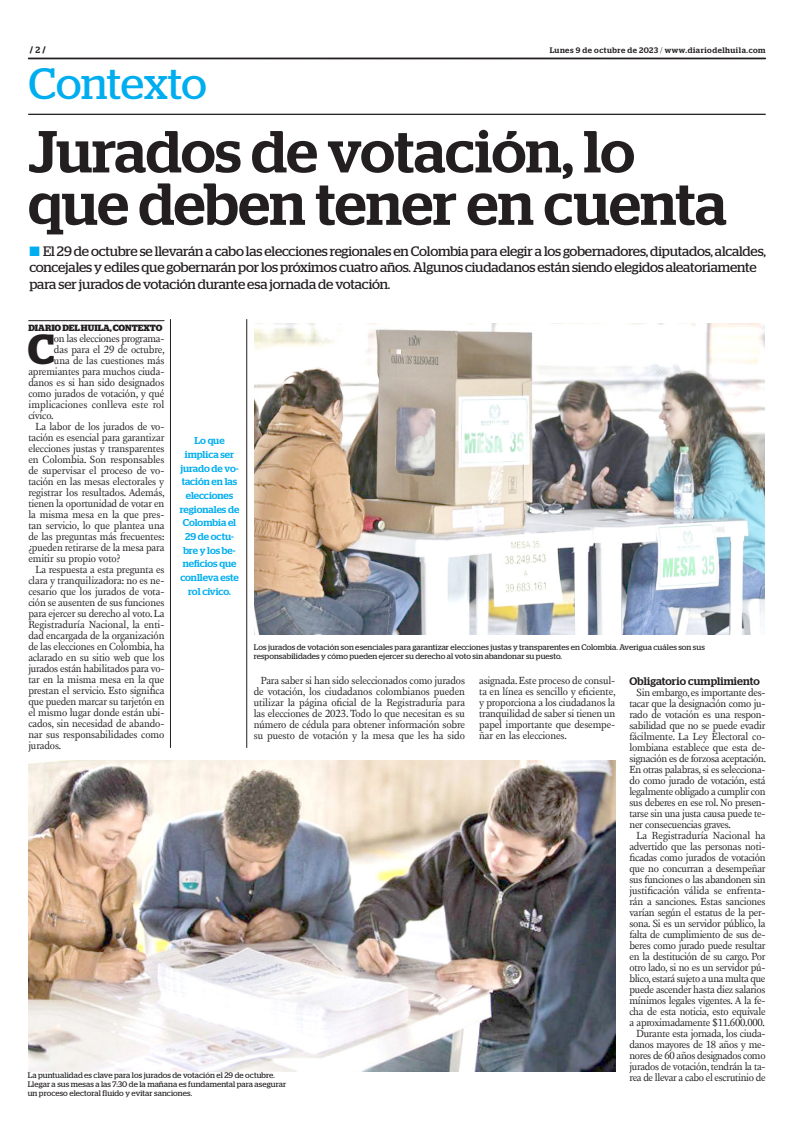
<style>
.page{position:relative;width:801px;height:1134px;background:#fff}
.page>*{position:absolute;margin:0;border:0;box-sizing:border-box;transform-origin:0 0}
.TITULO{font:500 59.2px "Stag";letter-spacing:-.005em;color:#231f20}
.t1{font:43.9px "Stag";letter-spacing:-.005em;color:#00aeef}
.TEXTO_UNO{font:600 42px "Stag";color:#231f20}
.SUMARIO{font:13.7px/16.5px "Stag";letter-spacing:-.015em;color:#231f20}
.INTERTITULO{font:500 11px "Stag";letter-spacing:.005em;color:#231f20}
.TEXTO{font:10.6px/11px "New Fournier BP";letter-spacing:-.02em;color:#231f20;text-align:justify}
.TEXTO_UNO-2{font:10.6px "New Fournier BP";letter-spacing:-.01em;color:#231f20}
.DESTACADO_AZUL{font:500 10px/13.7px "Stag";letter-spacing:-.005em;color:#00aeef;text-align:center}
.CREDITO_1{font:700 9px "Stag";color:#231f20}
.PIE_DE_FOTO{font:8px/9px "Stag";letter-spacing:.01em;color:#231f20}
.t2{font:500 8px "Stag";letter-spacing:.06em;color:#231f20}
.s1{font-weight:500}
.s2{font-weight:300}
.s3{color:#00aeef}
</style>
<div class="page">
<svg style="left:28px;top:58px;width:737px;height:1px"></svg>
<hr style="left:28px;top:114px;width:737px;height:1px;background:#231f20">
<img style="left:254px;top:323px;width:510px;height:311px">
<img style="left:28px;top:760px;width:587px;height:311px">
<hr style="left:28px;top:320px;width:136px;height:1px;background:#231f20">
<hr style="left:170px;top:319px;width:1px;height:429px;background:#231f20">
<hr style="left:246px;top:319px;width:1px;height:429px;background:#231f20">
<p class="CREDITO_1" style="left:30px;top:45px;width:17px">/ <span class="s1">2</span> /</p>
<p class="t2" style="left:550px;top:45px;width:217px">Lunes 9 de octubre de 2023 <span class="s2">/</span> www.diariodelhuila.com</p>
<p class="t1" style="left:28px;top:58px;width:180px">Contexto</p>
<p class="TITULO" style="left:28px;top:117px;width:608px">Jurados de votación, lo</p>
<p class="TITULO" style="left:28px;top:169px;width:700px">que deben tener en cuenta</p>
<p class="SUMARIO" style="left:29px;top:243px;width:738px"><span class="s3">■</span> El 29 de octubre se llevarán a cabo las elecciones regionales en Colombia para elegir a los gobernadores, diputados, alcaldes, concejales y ediles que gobernarán por los próximos cuatro años. Algunos ciudadanos están siendo elegidos aleatoriamente para ser jurados de votación durante esa jornada de votación.</p>
<p class="CREDITO_1" style="left:28px;top:322px;width:135px">DIARIO DEL HUILA, CONTEXTO</p>
<p class="TEXTO_UNO" style="left:28px;top:324px;width:28px">C</p>
<p class="TEXTO_UNO-2" style="left:54px;top:331px;width:112px">on las elecciones programa-</p>
<p class="TEXTO_UNO-2" style="left:54px;top:342px;width:112px">das para el 29 de octubre,</p>
<p class="TEXTO_UNO-2" style="left:54px;top:353px;width:112px">una de las cuestiones más</p>
<p class="TEXTO_UNO-2" style="left:28px;top:364px;width:138px">apremiantes para muchos ciuda-</p>
<p class="TEXTO_UNO-2" style="left:28px;top:375px;width:138px">danos es si han sido designados</p>
<p class="TEXTO_UNO-2" style="left:28px;top:386px;width:138px">como jurados de votación, y qué</p>
<p class="TEXTO_UNO-2" style="left:28px;top:397px;width:138px">implicaciones conlleva este rol</p>
<p class="TEXTO_UNO-2" style="left:28px;top:408px;width:27px">cívico.</p>
<p class="TEXTO" style="left:28px;top:421px;width:138px;text-indent:7px">La labor de los jurados de vo&shy;tación es esencial para garantizar elecciones justas y transparentes en Colombia. Son responsables de supervisar el proceso de vo&shy;tación en las mesas electorales y registrar los resultados. Además, tienen la oportunidad de votar en la misma mesa en la que pres&shy;tan servicio, lo que plantea una de las preguntas más frecuentes: ¿pueden retirarse de la mesa para emitir su propio voto?</p>
<p class="TEXTO" style="left:28px;top:564px;width:138px;text-indent:7px">La respuesta a esta pregunta es clara y tranquilizadora: no es ne&shy;cesario que los jurados de vota&shy;ción se ausenten de sus funciones para ejercer su derecho al voto. La Registraduría Nacional, la enti&shy;dad encargada de la organización de las elecciones en Colombia, ha aclarado en su sitio web que los jurados están habilitados para vo&shy;tar en la misma mesa en la que prestan el servicio. Esto significa que pueden marcar su tarjetón en el mismo lugar donde están ubi&shy;cados, sin necesidad de abando&shy;nar sus responsabilidades como jurados.</p>
<p class="DESTACADO_AZUL" style="left:180px;top:434px;width:61px">Lo que implica ser jurado de vo&shy;tación en las elecciones regionales de<br>Colombia el<br>29 de octu&shy;bre y los be&shy;neficios que conlleva este rol cívico.</p>
<p class="PIE_DE_FOTO" style="left:254px;top:642px;width:453px">Los jurados de votación son esenciales para garantizar elecciones justas y transparentes en Colombia. Averigua cuáles son sus responsabilidades y cómo pueden ejercer su derecho al voto sin abandonar su puesto.</p>
<p class="TEXTO" style="left:254px;top:675px;width:213px;text-indent:7px">Para saber si han sido seleccionados como jurados de votación, los ciudadanos colombianos pueden utilizar la página oficial de la Registraduría para las elecciones de 2023. Todo lo que necesitan es su número de cédula para obtener información sobre su puesto de votación y la mesa que les ha sido</p>
<p class="TEXTO" style="left:479px;top:675px;width:138px">asignada. Este proceso de consul&shy;ta en línea es sencillo y eficiente, y proporciona a los ciudadanos la tranquilidad de saber si tienen un papel importante que desempe&shy;ñar en las elecciones.</p>
<p class="INTERTITULO" style="left:629px;top:675px;width:132px">Obligatorio cumplimiento</p>
<p class="TEXTO" style="left:629px;top:687px;width:138px;text-indent:7px">Sin embargo, es importante des&shy;tacar que la designación como ju&shy;rado de votación es una respon&shy;sabilidad que no se puede evadir fácilmente. La Ley Electoral co&shy;lombiana establece que esta de&shy;signación es de forzosa aceptación.<br>En otras palabras, si es selecciona&shy;do como jurado de votación, está legalmente obligado a cumplir con sus deberes en ese rol. No presen&shy;tarse sin una justa causa puede te&shy;ner consecuencias graves.</p>
<p class="TEXTO" style="left:629px;top:830px;width:138px;text-indent:7px">La Registraduría Nacional ha advertido que las personas noti&shy;ficadas como jurados de votación que no concurran a desempeñar sus funciones o las abandonen sin justificación válida se enfrenta&shy;rán a sanciones. Estas sanciones varían según el estatus de la per&shy;sona. Si es un servidor público, la falta de cumplimiento de sus de&shy;beres como jurado puede resultar en la destitución de su cargo. Por otro lado, si no es un servidor pú&shy;blico, estará sujeto a una multa que puede ascender hasta diez salarios mínimos legales vigentes. A la fe&shy;cha de esta noticia, esto equivale a aproximadamente $11.600.000.</p>
<p class="TEXTO" style="left:629px;top:1028px;width:138px;text-indent:7px">Durante esta jornada, los ciuda&shy;danos mayores de 18 años y me&shy;nores de 60 años designados como jurados de votación, tendrán la ta&shy;rea de llevar a cabo el escrutinio de</p>
<p class="PIE_DE_FOTO" style="left:28px;top:1071px;width:260px">La puntualidad es clave para los jurados de votación el 29 de octubre.<br>Llegar a sus mesas a las 7:30 de la mañana es fundamental para asegurar un proceso electoral fluido y evitar sanciones.</p>
</div>
